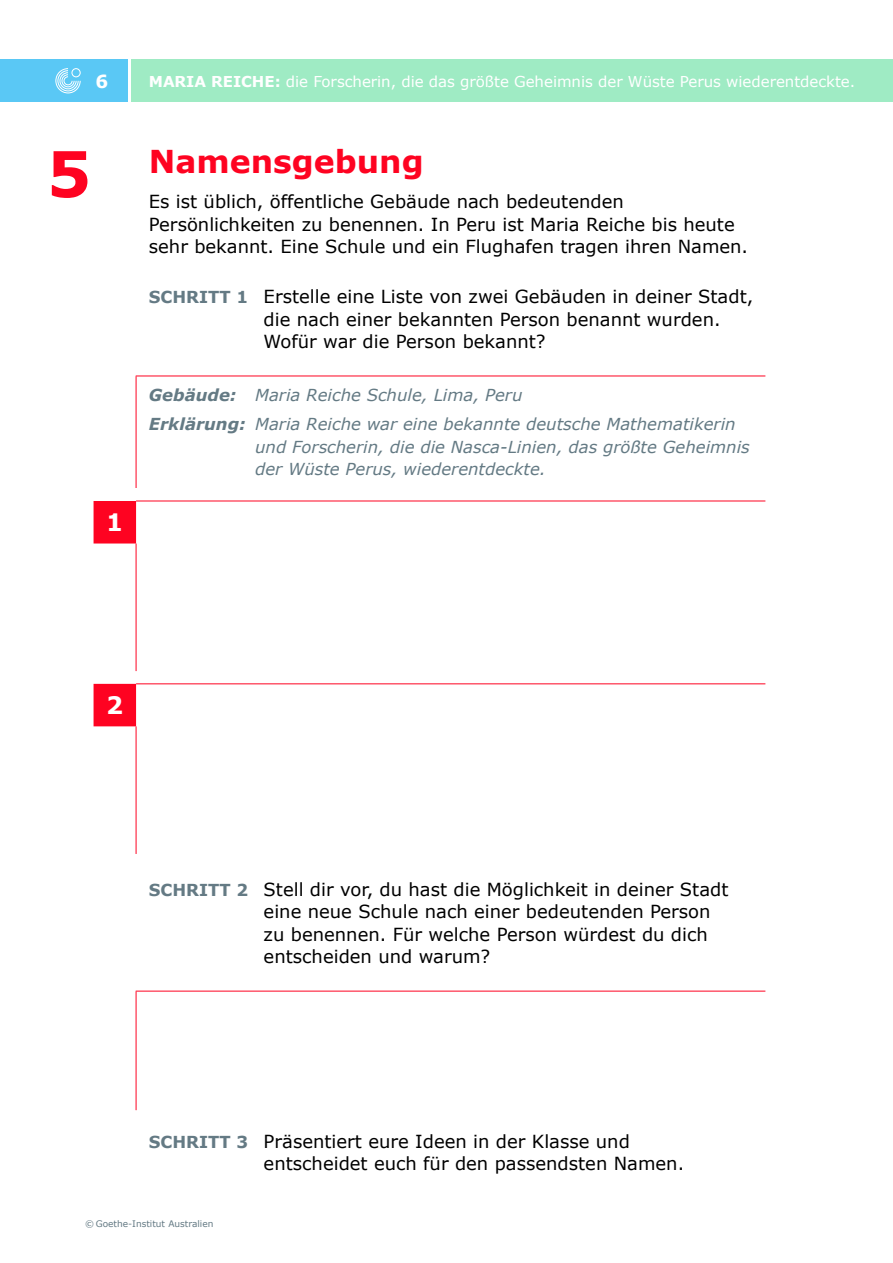
<style>
.page{position:relative;width:893px;height:1263px;background:#fff}
.page>*{position:absolute;margin:0;border:0;box-sizing:border-box;transform-origin:0 0}
.t1{font:700 63px "Verdana";color:#fe0321}
.t2{font:700 31.5px "Verdana";color:#fe0321}
.t3{font:700 24px "Verdana";color:#fff}
.t4{font:18px/22.5px "Verdana";color:#000}
.t5{font:700 18px "Verdana";color:#fff}
.t6{font:italic 16.5px/28.8px "Verdana";color:#647a84}
.t7{font:15px "Verdana";letter-spacing:-.005em;color:#fff}
.t8{font:9px "Verdana";color:#647a84}
.s1{font-weight:700}
.s2{font-weight:700;font-size:16.5px;color:#647a84}
</style>
<div class="page">
<svg style="left:94px;top:501px;width:42px;height:225px"></svg>
<hr style="left:136px;top:376px;width:629px;height:1px;background:#fe0321">
<hr style="left:136px;top:501px;width:629px;height:1px;background:#fe0321">
<hr style="left:136px;top:683px;width:629px;height:1px;background:#fe0321">
<hr style="left:136px;top:376px;width:1px;height:112px;background:#fe0321">
<hr style="left:136px;top:543px;width:1px;height:128px;background:#fe0321">
<hr style="left:136px;top:726px;width:1px;height:128px;background:#fe0321">
<hr style="left:136px;top:991px;width:1px;height:119px;background:#fe0321">
<hr style="left:136px;top:991px;width:629px;height:1px;background:#fe0321">
<div style="left:0;top:60px;width:128px;height:42px;background:#5ac8f5"></div>
<svg style="left:55px;top:68px;width:26px;height:25px"></svg>
<div style="left:132px;top:60px;width:761px;height:42px;background:#9febc4"></div>
<p class="t5" style="left:96px;top:68px;width:14px">6</p>
<h1 class="t1" style="left:47px;top:129px;width:46px">5</h1>
<h3 class="t3" style="left:106px;top:506px;width:19px">1</h3>
<p class="t7" style="left:149px;top:71px;width:708px"><span class="s1">MARIA REICHE:</span> die Forscherin, die das größte Geheimnis der Wüste Perus wiederentdeckte.</p>
<h2 class="t2" style="left:149px;top:139px;width:276px">Namensgebung</h2>
<p class="t4" style="left:149px;top:190px;width:601px">Es ist üblich, öffentliche Gebäude nach bedeutenden<br>Persönlichkeiten zu benennen. In Peru ist Maria Reiche bis heute sehr bekannt. Eine Schule und ein Flughafen tragen ihren Namen.</p>
<p class="t4" style="left:264px;top:285px;width:491px;text-indent:-115px"><span class="s2">SCHRITT 1</span> Erstelle eine Liste von zwei Gebäuden in deiner Stadt, die nach einer bekannten Person benannt wurden.<br>Wofür war die Person bekannt?</p>
<p class="t6" style="left:149px;top:381px;width:588px"><span class="s1">Gebäude:</span> Maria Reiche Schule, Lima, Peru<br><span class="s1">Erklärung:</span> Maria Reiche war eine bekannte deutsche Mathematikerin</p>
<p class="t6" style="left:255px;top:435px;width:496px;line-height:22.5px">und Forscherin, die die Nasca-Linien, das größte Geheimnis der Wüste Perus, wiederentdeckte.</p>
<h3 class="t3" style="left:106px;top:688px;width:19px">2</h3>
<p class="t4" style="left:264px;top:878px;width:466px;text-indent:-115px"><span class="s2">SCHRITT 2</span> Stell dir vor, du hast die Möglichkeit in deiner Stadt eine neue Schule nach einer bedeutenden Person zu benennen. Für welche Person würdest du dich entscheiden und warum?</p>
<p class="t4" style="left:264px;top:1130px;width:422px;text-indent:-115px"><span class="s2">SCHRITT 3</span> Präsentiert eure Ideen in der Klasse und entscheidet euch für den passendsten Namen.</p>
<p class="t8" style="left:85px;top:1218px;width:130px">© Goethe-Institut Australien</p>
</div>
